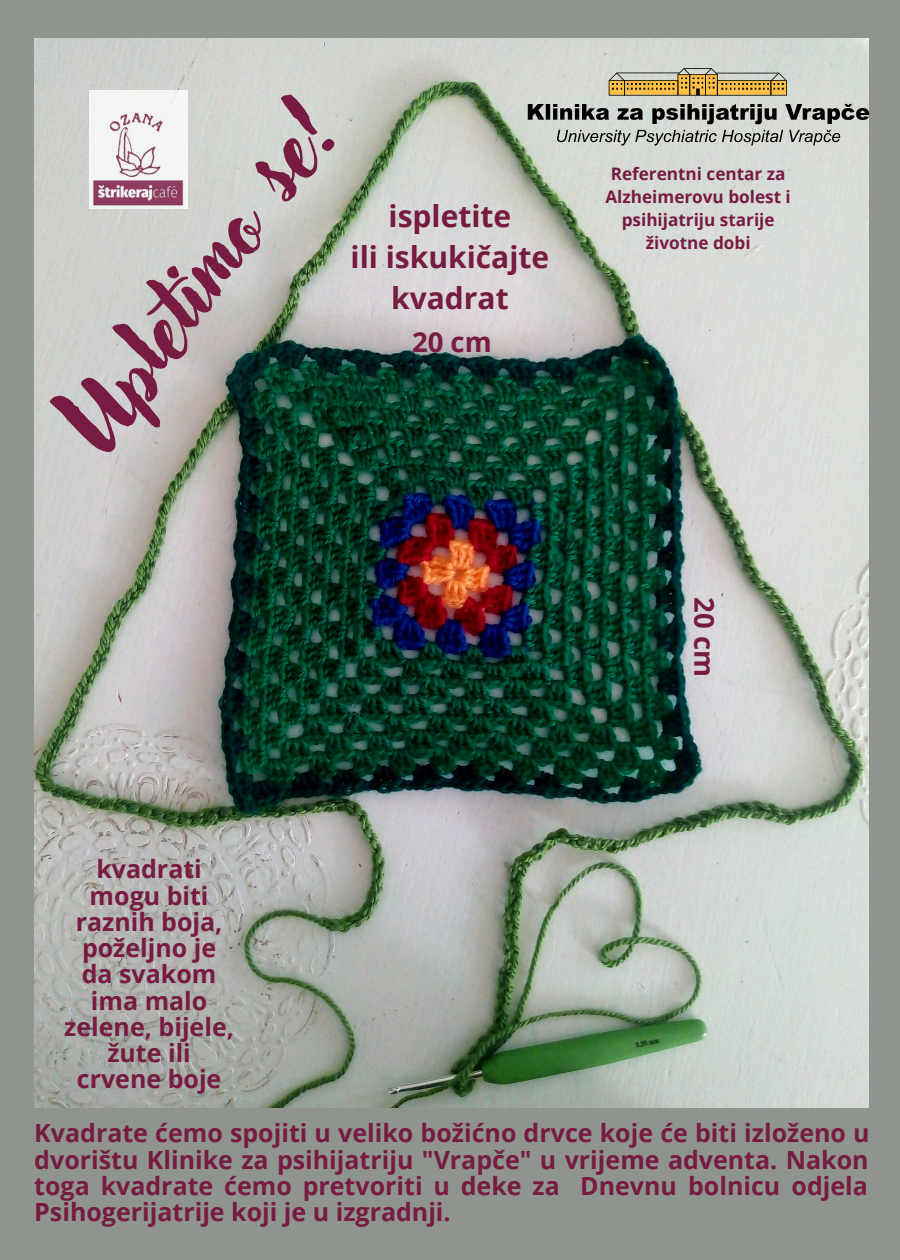
<style>
.page{position:relative;width:900px;height:1260px;background:#8f958e}
.page>*{position:absolute;margin:0;border:0;box-sizing:border-box;transform-origin:0 0}
.t1{font:87.5px "Adlery Pro";color:#771b43}
.t2{font:700 30px "Open Sans";color:#771b43}
.t3{font:700 27.5px "Open Sans";color:#771b43}
.t4{font:700 25px/26.2px "Open Sans";color:#771b43;text-align:justify}
.t5{font:700 17.25px/23px "Open Sans";color:#771b43;text-align:center}
</style>
<div class="page">
<img style="left:34px;top:39px;width:835px;height:1069px">
<img style="left:90px;top:90px;width:97px;height:118px">
<svg style="left:528px;top:104px;width:341px;height:42px;background:#9fa29e"></svg>
<svg style="left:609px;top:68px;width:178px;height:28px;background:#c1a66c"></svg>
<p class="t1" style="left:49px;top:413px;width:403px;rotate:-54deg">Upletimo se!</p>
<p class="t2" style="left:389px;top:195px;width:124px">ispletite</p>
<p class="t2" style="left:351px;top:236px;width:200px">ili iskukičajte</p>
<p class="t2" style="left:391px;top:277px;width:119px">kvadrat</p>
<p class="t3" style="left:412px;top:323px;width:81px">20 cm</p>
<p class="t5" style="left:605px;top:162px;width:187px">Referentni centar za<br>Alzheimerovu bolest i psihijatriju starije životne dobi</p>
<p class="t3" style="left:724px;top:597px;width:81px;rotate:90deg">20 cm</p>
<p class="t4" style="left:64px;top:856px;width:171px;text-align:center">kvadrati mogu biti raznih boja, poželjno je da svakom ima malo zelene, bijele, žute ili crvene boje</p>
<p class="t4" style="left:34px;top:1120px;width:837px">Kvadrate ćemo spojiti u veliko božićno drvce koje će biti izloženo u dvorištu Klinike za psihijatriju "Vrapče" u vrijeme adventa. Nakon toga kvadrate ćemo pretvoriti u deke za Dnevnu bolnicu odjela Psihogerijatrije koji je u izgradnji.</p>
</div>
